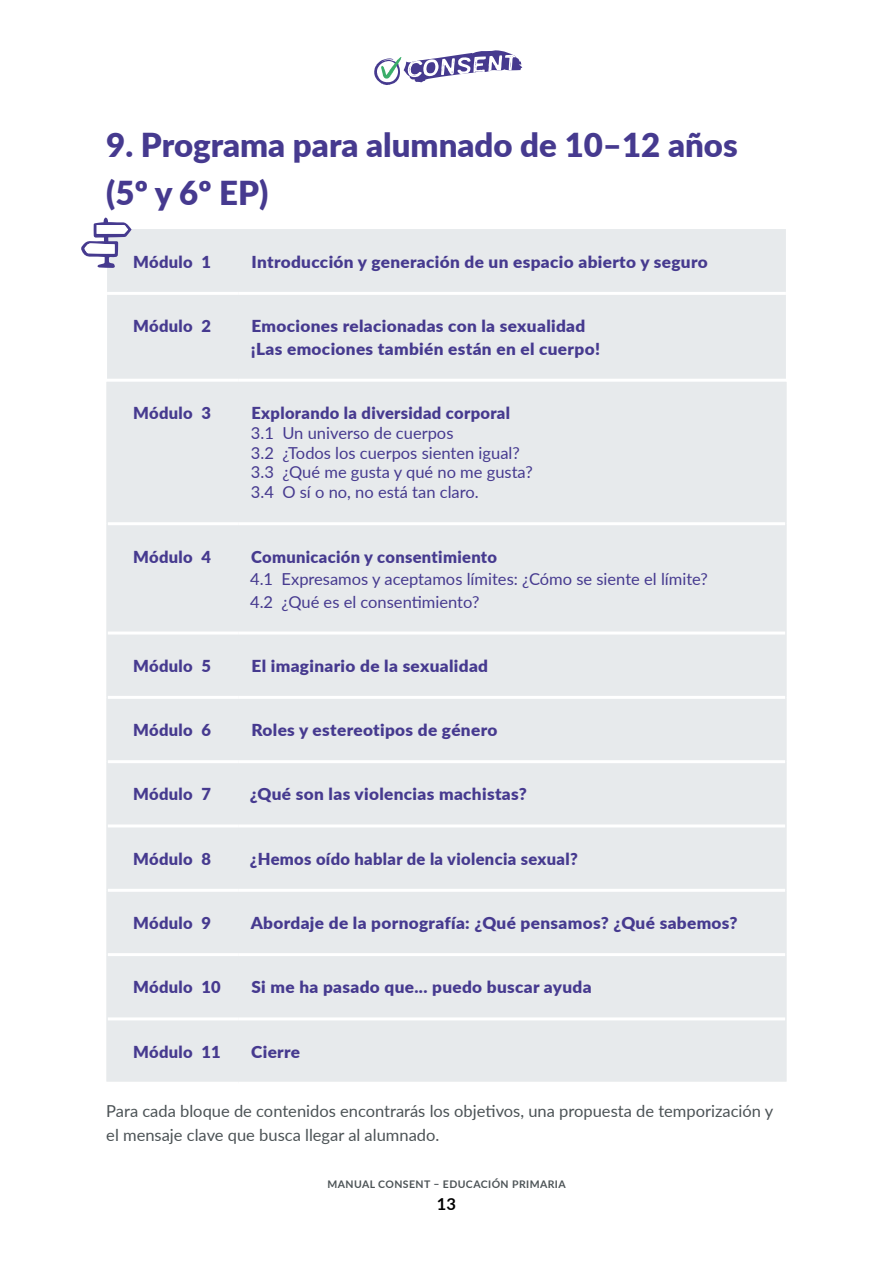
<style>
.page{position:relative;width:893px;height:1263px;background:#fff}
.page>*{position:absolute;margin:0;border:0;box-sizing:border-box;transform-origin:0 0}
.t1{font:900 33px/48px "Lato";color:#463a8f}
.t2{font:900 16.5px/22.5px "Lato";letter-spacing:.02em;color:#463a8f;scale:1.04 1}
.t3{font:16.5px/19.8px "Lato";color:#463a8f}
.t4{font:900 16.5px "Lato";letter-spacing:.02em;color:#463a8f}
.t5{font:16.5px/24px "Lato";color:#4c5356}
.t6{font:700 16.5px "Lato";color:#000}
.t7{font:700 10.5px "Lato";letter-spacing:.04em;color:#4c5356}
</style>
<div class="page">
<svg style="left:374px;top:50px;width:148px;height:35px"></svg>
<div style="left:107px;top:229px;width:679px;height:853px;background:#e7eaec"></div>
<hr style="left:106px;top:382px;width:2px;height:142px;background:#e7eaec">
<hr style="left:237px;top:382px;width:2px;height:140px;background:#e7eaec">
<hr style="left:785px;top:382px;width:2px;height:142px;background:#e7eaec">
<hr style="left:106px;top:524px;width:2px;height:109px;background:#e7eaec">
<hr style="left:237px;top:525px;width:2px;height:106px;background:#e7eaec">
<hr style="left:785px;top:524px;width:2px;height:109px;background:#e7eaec">
<hr style="left:107px;top:292px;width:131px;height:3px;background:#fff">
<hr style="left:238px;top:292px;width:548px;height:3px;background:#fff">
<hr style="left:106px;top:633px;width:2px;height:64px;background:#e7eaec">
<hr style="left:237px;top:634px;width:2px;height:62px;background:#e7eaec">
<hr style="left:785px;top:633px;width:2px;height:64px;background:#e7eaec">
<hr style="left:106px;top:697px;width:2px;height:65px;background:#e7eaec">
<hr style="left:237px;top:699px;width:2px;height:61px;background:#e7eaec">
<hr style="left:785px;top:697px;width:2px;height:65px;background:#e7eaec">
<hr style="left:106px;top:762px;width:2px;height:64px;background:#e7eaec">
<hr style="left:237px;top:763px;width:2px;height:61px;background:#e7eaec">
<hr style="left:785px;top:762px;width:2px;height:64px;background:#e7eaec">
<hr style="left:106px;top:826px;width:2px;height:64px;background:#e7eaec">
<hr style="left:237px;top:827px;width:2px;height:62px;background:#e7eaec">
<hr style="left:785px;top:826px;width:2px;height:64px;background:#e7eaec">
<hr style="left:106px;top:890px;width:2px;height:64px;background:#e7eaec">
<hr style="left:237px;top:892px;width:2px;height:61px;background:#e7eaec">
<hr style="left:785px;top:890px;width:2px;height:64px;background:#e7eaec">
<hr style="left:106px;top:954px;width:2px;height:65px;background:#e7eaec">
<hr style="left:237px;top:956px;width:2px;height:61px;background:#e7eaec">
<hr style="left:785px;top:954px;width:2px;height:65px;background:#e7eaec">
<hr style="left:106px;top:1019px;width:2px;height:63px;background:#e7eaec">
<hr style="left:237px;top:1020px;width:2px;height:62px;background:#e7eaec">
<hr style="left:785px;top:1019px;width:2px;height:63px;background:#e7eaec">
<hr style="left:108px;top:522px;width:130px;height:3px;background:#fff">
<hr style="left:238px;top:522px;width:547px;height:3px;background:#fff">
<hr style="left:108px;top:631px;width:130px;height:3px;background:#fff">
<hr style="left:238px;top:631px;width:547px;height:3px;background:#fff">
<hr style="left:108px;top:696px;width:130px;height:3px;background:#fff">
<hr style="left:238px;top:696px;width:547px;height:3px;background:#fff">
<hr style="left:108px;top:760px;width:130px;height:3px;background:#fff">
<hr style="left:238px;top:760px;width:547px;height:3px;background:#fff">
<hr style="left:108px;top:824px;width:130px;height:3px;background:#fff">
<hr style="left:238px;top:824px;width:547px;height:3px;background:#fff">
<hr style="left:108px;top:889px;width:130px;height:3px;background:#fff">
<hr style="left:238px;top:889px;width:547px;height:3px;background:#fff">
<hr style="left:108px;top:953px;width:130px;height:3px;background:#fff">
<hr style="left:238px;top:953px;width:547px;height:3px;background:#fff">
<hr style="left:108px;top:1017px;width:130px;height:3px;background:#fff">
<hr style="left:238px;top:1017px;width:547px;height:3px;background:#fff">
<hr style="left:106px;top:379px;width:132px;height:3px;background:#fff">
<hr style="left:238px;top:379px;width:549px;height:3px;background:#fff">
<svg style="left:81px;top:218px;width:51px;height:50px"></svg>
<h1 class="t1" style="left:106px;top:120px;width:633px">9. Programa para alumnado de 10–12 años (5º y 6º EP)</h1>
<p class="t4" style="left:133px;top:249px;width:79px">Módulo 1</p>
<p class="t2" style="left:252px;top:250px;width:440px">Introducción y generación de un espacio abierto y seguro</p>
<p class="t4" style="left:133px;top:314px;width:79px">Módulo 2</p>
<p class="t2" style="left:251px;top:314px;width:337px">Emociones relacionadas con la sexualidad ¡Las emociones también están en el cuerpo!</p>
<p class="t4" style="left:133px;top:401px;width:79px">Módulo 3</p>
<p class="t4" style="left:252px;top:401px;width:260px">Explorando la diversidad corporal</p>
<p class="t3" style="left:251px;top:422px;width:283px">3.1 Un universo de cuerpos<br>3.2 ¿Todos los cuerpos sienten igual?<br>3.3 ¿Qué me gusta y qué no me gusta?<br>3.4 O sí o no, no está tan claro.</p>
<p class="t4" style="left:133px;top:544px;width:79px">Módulo 4</p>
<p class="t4" style="left:251px;top:544px;width:247px">Comunicación y consentimiento</p>
<p class="t3" style="left:250px;top:567px;width:459px;line-height:22.5px">4.1 Expresamos y aceptamos límites: ¿Cómo se siente el límite?<br>4.2 ¿Qué es el consentimiento?</p>
<p class="t4" style="left:133px;top:653px;width:79px">Módulo 5</p>
<p class="t2" style="left:252px;top:654px;width:229px">El imaginario de la sexualidad</p>
<p class="t4" style="left:133px;top:718px;width:79px">Módulo 6</p>
<p class="t2" style="left:252px;top:718px;width:238px">Roles y estereotipos de género</p>
<p class="t4" style="left:133px;top:782px;width:79px">Módulo 7</p>
<p class="t2" style="left:250px;top:782px;width:268px">¿Qué son las violencias machistas?</p>
<p class="t4" style="left:133px;top:846px;width:79px">Módulo 8</p>
<p class="t4" style="left:250px;top:846px;width:330px">¿Hemos oído hablar de la violencia sexual?</p>
<p class="t4" style="left:133px;top:911px;width:79px">Módulo 9</p>
<p class="t2" style="left:251px;top:911px;width:470px">Abordaje de la pornografía: ¿Qué pensamos? ¿Qué sabemos?</p>
<p class="t4" style="left:133px;top:975px;width:89px">Módulo 10</p>
<p class="t2" style="left:251px;top:975px;width:329px">Si me ha pasado que... puedo buscar ayuda</p>
<p class="t4" style="left:133px;top:1039px;width:89px">Módulo 11</p>
<p class="t2" style="left:251px;top:1040px;width:49px">Cierre</p>
<p class="t5" style="left:106px;top:1098px;width:669px">Para cada bloque de contenidos encontrarás los objetivos, una propuesta de temporización y el mensaje clave que busca llegar al alumnado.</p>
<p class="t7" style="left:327px;top:1176px;width:240px">MANUAL CONSENT – EDUCACIÓN PRIMARIA</p>
<p class="t6" style="left:437px;top:1192px;width:21px">13</p>
</div>
